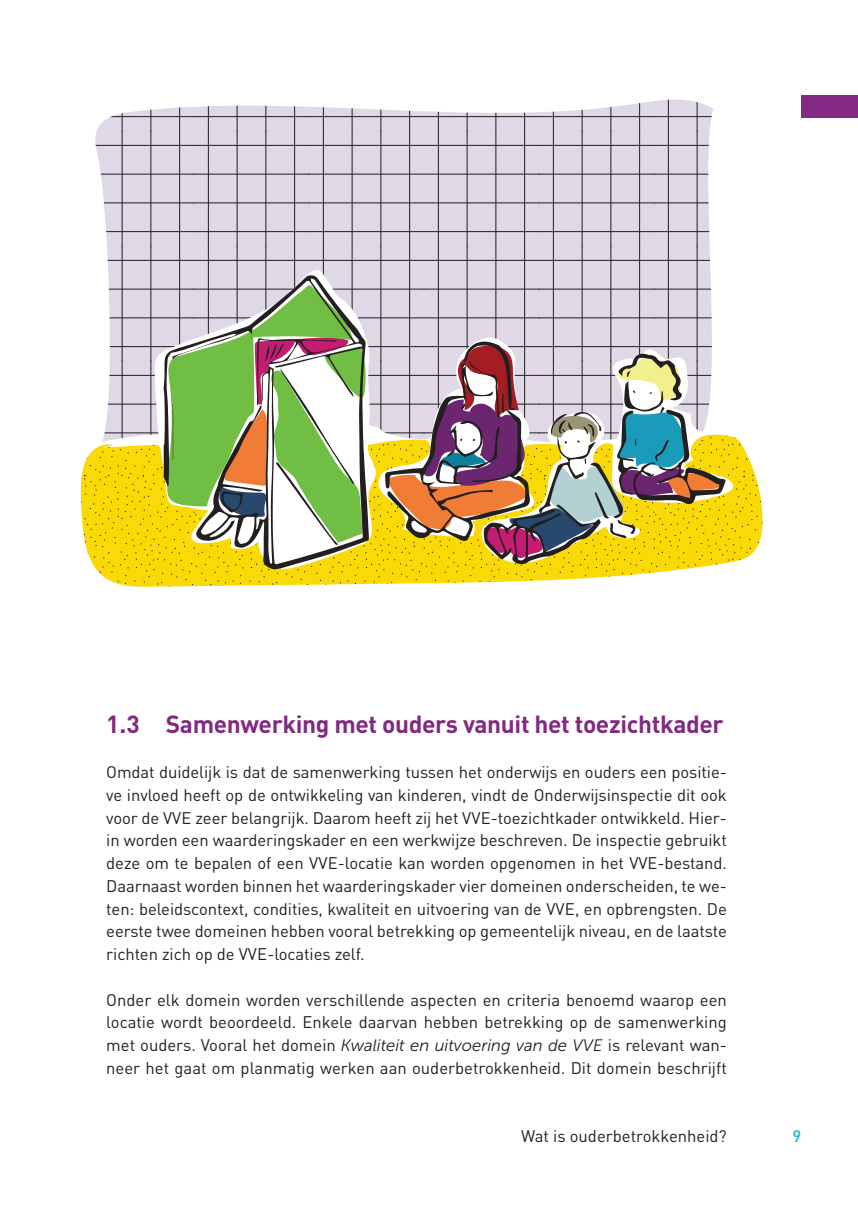
<style>
.page{position:relative;width:858px;height:1205px;background:#fff}
.page>*{position:absolute;margin:0;border:0;box-sizing:border-box;transform-origin:0 0}
.t1{font:700 24.5px "DIN";letter-spacing:-.015em;color:#822a81}
.t2{font:16.62px/22.8px "DIN";color:#231f20;text-align:justify}
.t3{font:500 16.62px "DIN";color:#1cb8de}
.s1{font-family:"Museo Sans 300";font-style:italic}
</style>
<div class="page">
<div style="left:801px;top:95px;width:56px;height:22px;background:#822a81"></div>
<svg style="left:95px;top:99px;width:618px;height:334px;background:#d5cfdc"></svg>
<svg style="left:80px;top:433px;width:682px;height:154px;fill:#fada06"></svg>
<svg style="left:164px;top:274px;width:205px;height:295px"></svg>
<svg style="left:385px;top:338px;width:340px;height:227px;background:#bba881"></svg>
<svg style="left:166px;top:285px;width:201px;height:260px"></svg>
<h1 class="t1" style="left:106px;top:707px;width:618px">1.3 Samenwerking met ouders vanuit het toezichtkader</h1>
<p class="t2" style="left:106px;top:760px;width:622px">Omdat duidelijk is dat de samenwerking tussen het onderwijs en ouders een positie&shy;ve invloed heeft op de ontwikkeling van kinderen, vindt de Onderwijsinspectie dit ook voor de VVE zeer belangrijk. Daarom heeft zij het VVE-toezichtkader ontwikkeld. Hier&shy;in worden een waarderingskader en een werkwijze beschreven. De inspectie gebruikt deze om te bepalen of een VVE-locatie kan worden opgenomen in het VVE-bestand.<br>Daarnaast worden binnen het waarderingskader vier domeinen onderscheiden, te we&shy;ten: beleidscontext, condities, kwaliteit en uitvoering van de VVE, en opbrengsten. De eerste twee domeinen hebben vooral betrekking op gemeentelijk niveau, en de laatste richten zich op de VVE-locaties zelf.</p>
<p class="t2" style="left:106px;top:988px;width:622px">Onder elk domein worden verschillende aspecten en criteria benoemd waarop een locatie wordt beoordeeld. Enkele daarvan hebben betrekking op de samenwerking met ouders. Vooral het domein <span class="s1">Kwaliteit en uitvoering van de VVE</span> is relevant wan&shy;neer het gaat om planmatig werken aan ouderbetrokkenheid. Dit domein beschrijft</p>
<p class="t2" style="left:521px;top:1124px;width:207px">Wat is ouderbetrokkenheid?</p>
<p class="t3" style="left:792px;top:1125px;width:10px">9</p>
</div>
